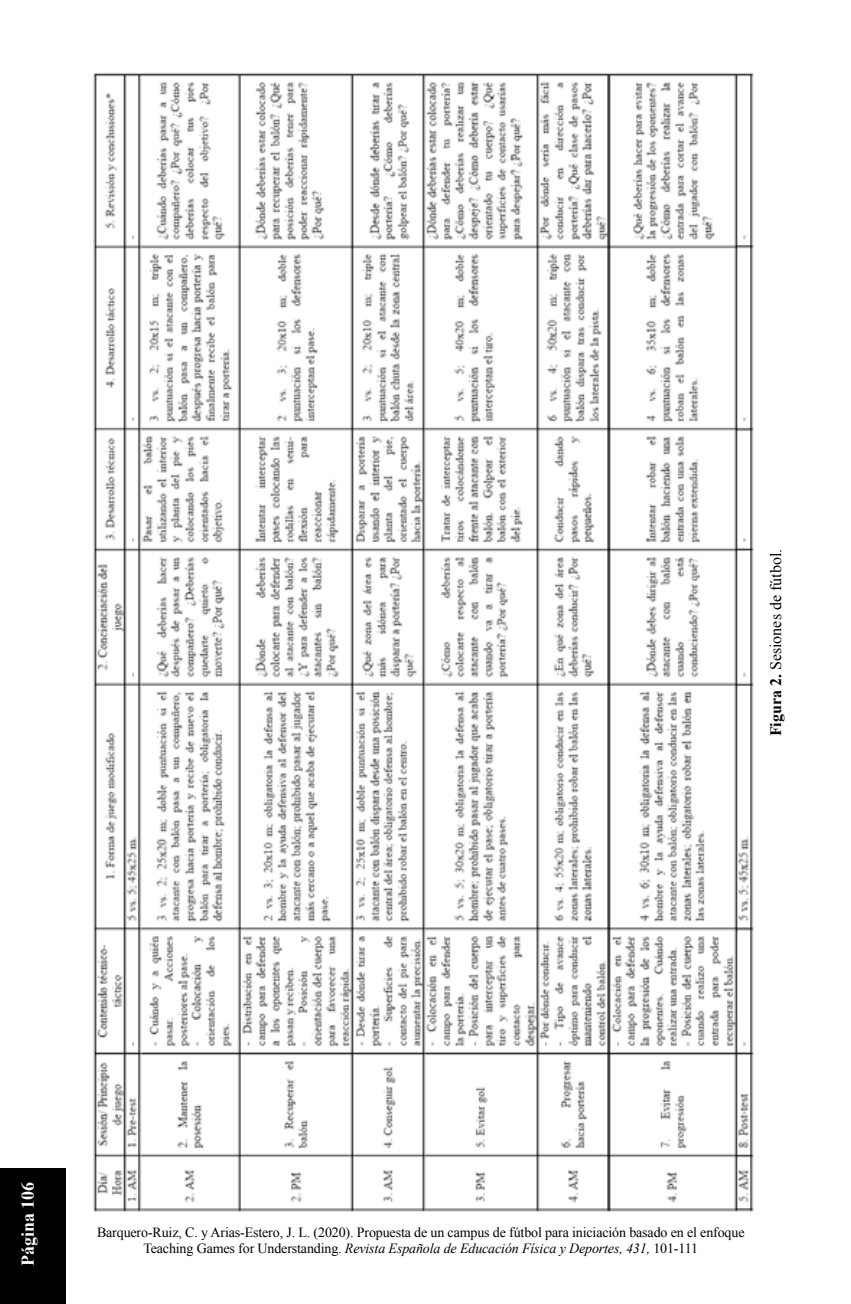
<style>
.page{position:relative;width:851px;height:1304px;background:#fff}
.page>*{position:absolute;margin:0;border:0;box-sizing:border-box;transform-origin:0 0}
.t1{font:700 18px "Times New Roman";color:#fff}
.t2{font:16px "Times New Roman";color:#000}
.t3{font:14px/16px "Times New Roman";letter-spacing:-.01em;color:#000;text-align:center}
.s1{font-weight:700}
.s2{font-style:italic}
</style>
<div class="page">
<div style="left:0;top:1168px;width:66px;height:136px;background:#000"></div>
<img style="left:93px;top:73px;width:661px;height:1139px">
<p class="t2" style="left:765px;top:736px;width:189px;rotate:-90deg"><span class="s1">Figura 2.</span> Sesiones de fútbol.</p>
<p class="t1" style="left:15px;top:1266px;width:86px;rotate:-90deg">Página 106</p>
<p class="t3" style="left:97px;top:1224px;width:649px">Barquero-Ruiz, C. y Arias-Estero, J. L. (2020). Propuesta de un campus de fútbol para iniciación basado en el enfoque<br>Teaching Games for Understanding. <span class="s2">Revista Española de Educación Física y Deportes, 431,</span> 101-111</p>
</div>
